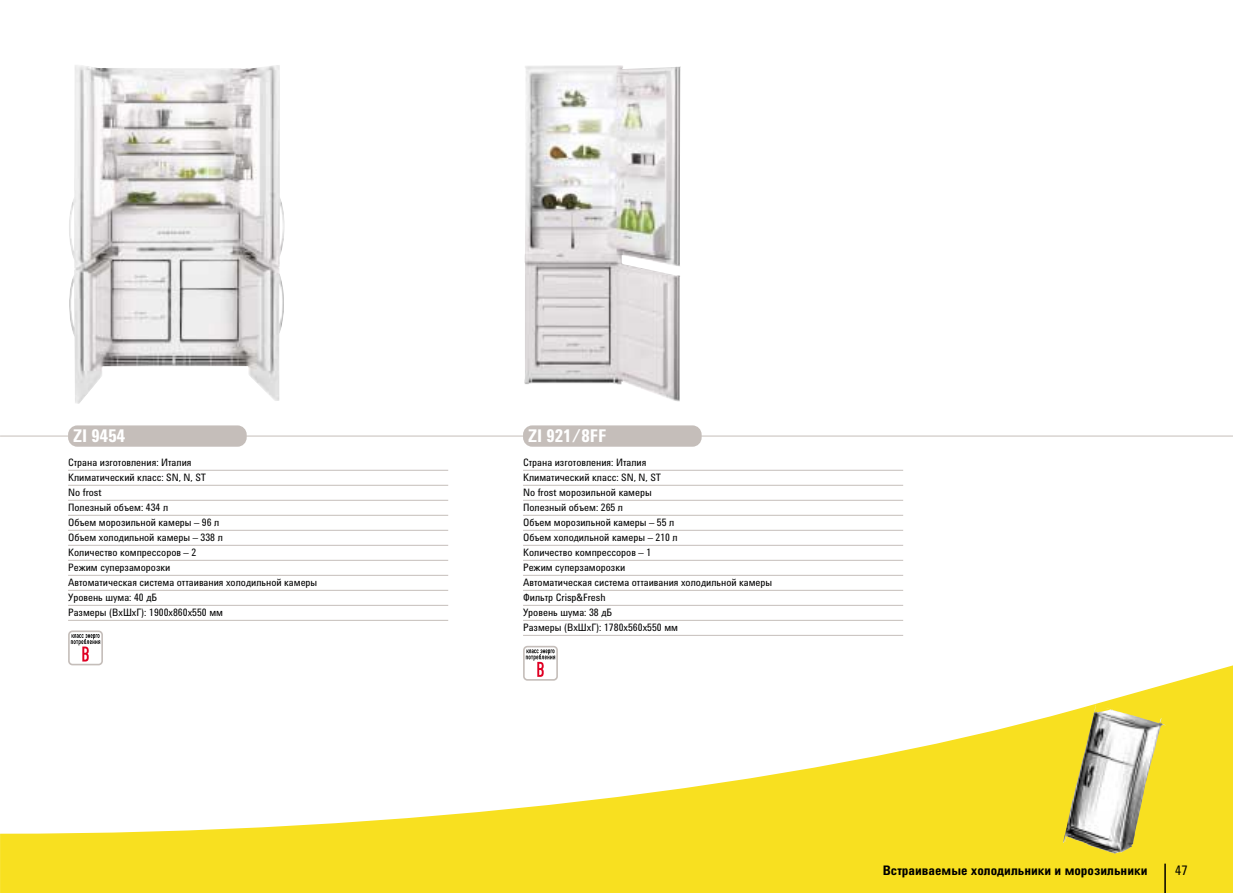
<style>
.page{position:relative;width:1233px;height:893px;background:#fff}
.page>*{position:absolute;margin:0;border:0;box-sizing:border-box;transform-origin:0 0}
.t1{font:700 condensed 18px "Utah Cyr";color:#fff}
.t2{font:700 condensed 13.5px "Utah Cyr";color:#000}
.t3{font:condensed 13.5px "Utah Cyr";color:#000}
.t4{font:condensed 10.5px/15px "Utah Cyr";color:#000}
</style>
<div class="page">
<svg style="left:0;top:665px;width:1233px;height:227px"></svg>
<img style="left:1063px;top:772px;width:17px;height:70px">
<hr style="left:1164px;top:863px;width:2px;height:29px;background:#000">
<hr style="left:0;top:436px;width:1233px;height:1px;background:#c5beba">
<div style="left:68px;top:425px;width:179px;height:21px;background:#c5beba;border-radius:9px"></div>
<img style="left:69px;top:65px;width:216px;height:339px">
<hr style="left:68px;top:470px;width:380px;height:1px;background:#c5beba">
<hr style="left:68px;top:485px;width:380px;height:1px;background:#c5beba">
<hr style="left:68px;top:500px;width:380px;height:1px;background:#c5beba">
<hr style="left:68px;top:515px;width:380px;height:1px;background:#c5beba">
<hr style="left:68px;top:530px;width:380px;height:1px;background:#c5beba">
<hr style="left:68px;top:545px;width:380px;height:1px;background:#c5beba">
<hr style="left:68px;top:560px;width:380px;height:1px;background:#c5beba">
<hr style="left:68px;top:575px;width:380px;height:1px;background:#c5beba">
<hr style="left:68px;top:590px;width:380px;height:1px;background:#c5beba">
<hr style="left:68px;top:605px;width:380px;height:1px;background:#c5beba">
<hr style="left:68px;top:620px;width:380px;height:1px;background:#c5beba">
<div style="left:523px;top:425px;width:179px;height:21px;background:#c5beba;border-radius:9px"></div>
<hr style="left:523px;top:470px;width:380px;height:1px;background:#c5beba">
<hr style="left:523px;top:485px;width:380px;height:1px;background:#c5beba">
<hr style="left:523px;top:500px;width:380px;height:1px;background:#c5beba">
<hr style="left:523px;top:515px;width:380px;height:1px;background:#c5beba">
<hr style="left:523px;top:530px;width:380px;height:1px;background:#c5beba">
<hr style="left:523px;top:545px;width:380px;height:1px;background:#c5beba">
<hr style="left:523px;top:560px;width:380px;height:1px;background:#c5beba">
<hr style="left:523px;top:575px;width:380px;height:1px;background:#c5beba">
<hr style="left:523px;top:590px;width:380px;height:1px;background:#c5beba">
<hr style="left:523px;top:605px;width:380px;height:1px;background:#c5beba">
<hr style="left:523px;top:620px;width:380px;height:1px;background:#c5beba">
<hr style="left:523px;top:635px;width:380px;height:1px;background:#c5beba">
<img style="left:524px;top:65px;width:157px;height:337px">
<svg style="left:68px;top:630px;width:35px;height:35px"></svg>
<svg style="left:523px;top:645px;width:35px;height:35px"></svg>
<h1 class="t1" style="left:74px;top:429px;width:53px">ZI 9454</h1>
<p class="t4" style="left:68px;top:455px;width:251px">Страна изготовления: Италия<br>Климатический класс: SN, N, ST<br>No frost<br>Полезный объем: 434 л<br>Объем морозильной камеры – 96 л<br>Объем холодильной камеры – 338 л<br>Количество компрессоров – 2<br>Режим суперзаморозки<br>Автоматическая система оттаивания холодильной камеры<br>Уровень шума: 40 дБ<br>Размеры (ВхШхГ): 1900х860х550 мм</p>
<h1 class="t1" style="left:529px;top:429px;width:79px">ZI 921/8FF</h1>
<p class="t4" style="left:523px;top:455px;width:251px">Страна изготовления: Италия<br>Климатический класс: SN, N, ST<br>No frost морозильной камеры<br>Полезный объем: 265 л<br>Объем морозильной камеры – 55 л<br>Объем холодильной камеры – 210 л<br>Количество компрессоров – 1<br>Режим суперзаморозки<br>Автоматическая система оттаивания холодильной камеры<br>Фильтр Crisp&amp;Fresh<br>Уровень шума: 38 дБ<br>Размеры (ВхШхГ): 1780х560х550 мм</p>
<p class="t2" style="left:883px;top:865px;width:266px">Встраиваемые холодильники и морозильники</p>
<p class="t3" style="left:1175px;top:865px;width:14px">47</p>
</div>
